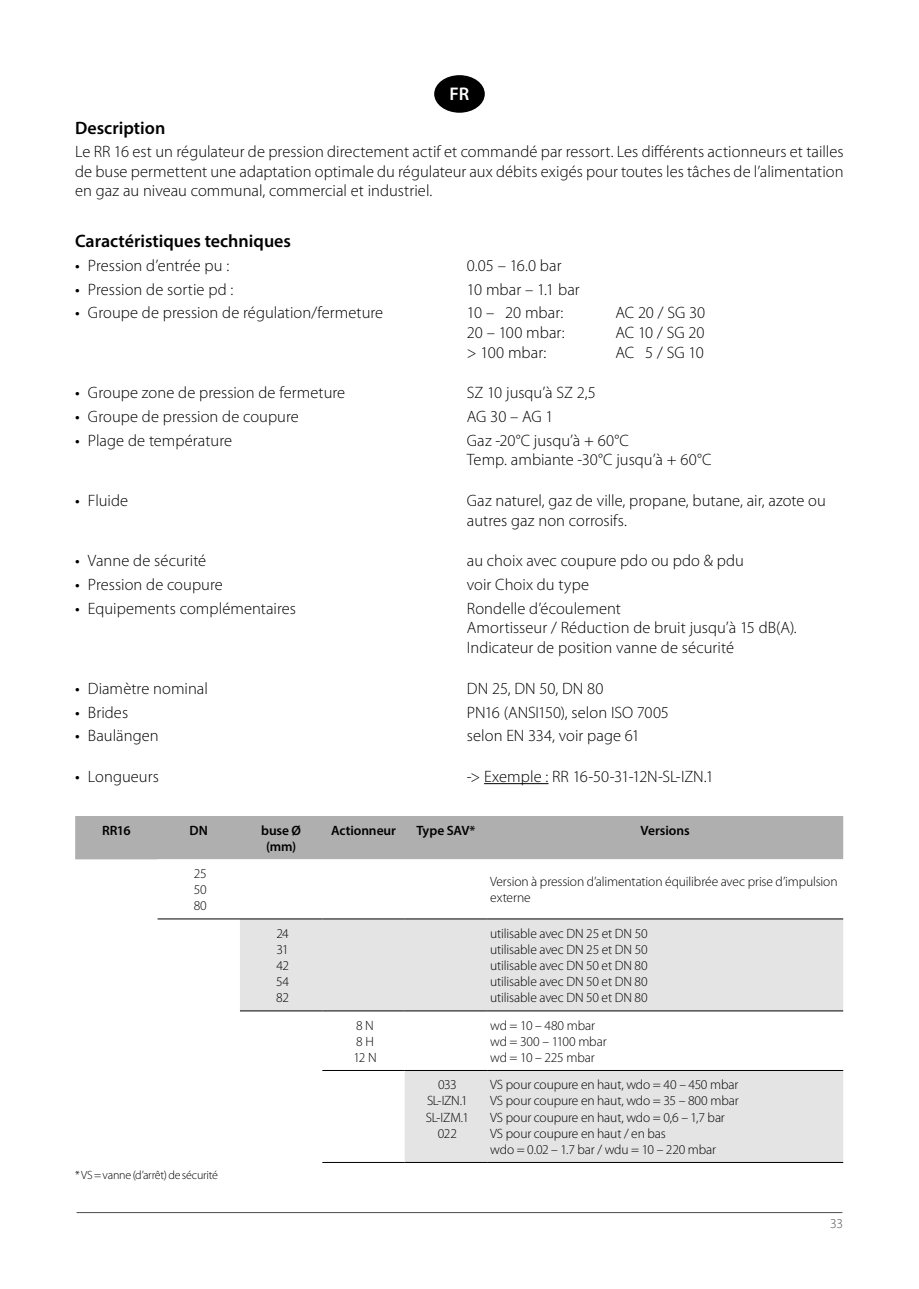
<style>
.page{position:relative;width:919px;height:1289px;background:#fff}
.page>*{position:absolute;margin:0;border:0;box-sizing:border-box;transform-origin:0 0}
.t1{font:600 18.3px "Myriad Pro";color:#fff}
.t2{font:600 18px "Myriad Pro";color:#000}
.t3{font:300 16.5px/19.5px "Myriad Pro";color:#000}
.t4{font:300 13.5px/16.2px "Myriad Pro";letter-spacing:-.01em;color:#000}
.t5{font:600 13.5px/16.2px "Myriad Pro";letter-spacing:-.005em;color:#000;text-align:center}
.t6{font:300 13.5px "Myriad Pro";color:#4d4d4d}
.t7{font:300 12px "Myriad Pro";letter-spacing:-.02em;color:#000}
.s1{font-weight:400}
</style>
<div class="page">
<hr style="left:77px;top:1212px;width:765px;height:1px;background:#4d4d4d">
<div style="left:434px;top:75px;width:50px;height:38px;background:#000;border-radius:50%"></div>
<hr style="left:484px;top:783px;width:64px;height:1px;background:#000">
<div style="left:75px;top:816px;width:768px;height:43px;background:#afafaf"></div>
<svg style="left:240px;top:919px;width:603px;height:243px;fill:#e4e4e4"></svg>
<hr style="left:322px;top:1162px;width:82px;height:1px;background:#000">
<hr style="left:157px;top:918px;width:83px;height:1px;background:#000">
<hr style="left:240px;top:918px;width:82px;height:1px;background:#000">
<hr style="left:322px;top:918px;width:82px;height:1px;background:#000">
<hr style="left:404px;top:918px;width:83px;height:1px;background:#000">
<hr style="left:487px;top:918px;width:356px;height:1px;background:#000">
<hr style="left:240px;top:1010px;width:82px;height:1px;background:#000">
<hr style="left:322px;top:1010px;width:82px;height:1px;background:#000">
<hr style="left:404px;top:1010px;width:83px;height:1px;background:#000">
<hr style="left:487px;top:1010px;width:356px;height:1px;background:#000">
<hr style="left:322px;top:1070px;width:82px;height:1px;background:#000">
<hr style="left:404px;top:1070px;width:83px;height:1px;background:#000">
<hr style="left:487px;top:1070px;width:356px;height:1px;background:#000">
<hr style="left:404px;top:1162px;width:83px;height:1px;background:#000">
<hr style="left:487px;top:1162px;width:356px;height:1px;background:#000">
<p class="t1" style="left:449px;top:82px;width:21px">FR</p>
<p class="t2" style="left:75px;top:116px;width:92px">Description</p>
<p class="t3" style="left:75px;top:142px;width:770px;text-align:justify">Le RR 16 est un régulateur de pression directement actif et commandé par ressort. Les différents actionneurs et tailles de buse permettent une adaptation optimale du régulateur aux débits exigés pour toutes les tâches de l’alimentation en gaz au niveau communal, commercial et industriel.</p>
<p class="t2" style="left:75px;top:230px;width:217px">Caractéristiques techniques</p>
<p class="t3" style="left:75px;top:255px;width:155px"><span class="s1">•</span> Pression d’entrée pu :</p>
<p class="t3" style="left:467px;top:255px;width:96px">0.05 – 16.0 bar</p>
<p class="t3" style="left:75px;top:279px;width:160px"><span class="s1">•</span> Pression de sortie pd :</p>
<p class="t3" style="left:467px;top:279px;width:114px">10 mbar – 1.1 bar</p>
<p class="t3" style="left:75px;top:303px;width:309px"><span class="s1">•</span> Groupe de pression de régulation/fermeture</p>
<p class="t3" style="left:467px;top:303px;width:98px">10 – 20 mbar:</p>
<p class="t3" style="left:615px;top:303px;width:91px">AC 20 / SG 30</p>
<p class="t3" style="left:467px;top:322px;width:99px">20 – 100 mbar:</p>
<p class="t3" style="left:615px;top:322px;width:90px">AC 10 / SG 20</p>
<p class="t3" style="left:467px;top:342px;width:81px">&gt; 100 mbar:</p>
<p class="t3" style="left:615px;top:342px;width:90px">AC 5 / SG 10</p>
<p class="t3" style="left:75px;top:383px;width:271px"><span class="s1">•</span> Groupe zone de pression de fermeture</p>
<p class="t3" style="left:467px;top:383px;width:130px">SZ 10 jusqu’à SZ 2,5</p>
<p class="t3" style="left:75px;top:406px;width:225px"><span class="s1">•</span> Groupe de pression de coupure</p>
<p class="t3" style="left:467px;top:406px;width:88px">AG 30 – AG 1</p>
<p class="t3" style="left:75px;top:430px;width:158px"><span class="s1">•</span> Plage de température</p>
<p class="t3" style="left:467px;top:430px;width:246px">Gaz -20°C jusqu’à + 60°C<br>Temp. ambiante -30°C jusqu’à + 60°C</p>
<p class="t3" style="left:75px;top:490px;width:55px"><span class="s1">•</span> Fluide</p>
<p class="t3" style="left:467px;top:490px;width:360px">Gaz naturel, gaz de ville, propane, butane, air, azote ou autres gaz non corrosifs.</p>
<p class="t3" style="left:75px;top:551px;width:133px"><span class="s1">•</span> Vanne de sécurité</p>
<p class="t3" style="left:467px;top:551px;width:278px">au choix avec coupure pdo ou pdo &amp; pdu</p>
<p class="t3" style="left:75px;top:574px;width:149px"><span class="s1">•</span> Pression de coupure</p>
<p class="t3" style="left:467px;top:574px;width:124px">voir Choix du type</p>
<p class="t3" style="left:75px;top:598px;width:222px"><span class="s1">•</span> Equipements complémentaires</p>
<p class="t3" style="left:467px;top:598px;width:331px">Rondelle d’écoulement<br>Amortisseur / Réduction de bruit jusqu’à 15 dB(A).<br>Indicateur de position vanne de sécurité</p>
<p class="t3" style="left:75px;top:678px;width:134px"><span class="s1">•</span> Diamètre nominal</p>
<p class="t3" style="left:467px;top:678px;width:138px">DN 25, DN 50, DN 80</p>
<p class="t3" style="left:75px;top:702px;width:54px"><span class="s1">•</span> Brides</p>
<p class="t3" style="left:467px;top:702px;width:203px">PN16 (ANSI150), selon ISO 7005</p>
<p class="t3" style="left:75px;top:726px;width:85px"><span class="s1">•</span> Baulängen</p>
<p class="t3" style="left:467px;top:726px;width:174px">selon EN 334, voir page 61</p>
<p class="t3" style="left:75px;top:766px;width:85px"><span class="s1">•</span> Longueurs</p>
<p class="t3" style="left:467px;top:766px;width:248px">-&gt; Exemple : RR 16-50-31-12N-SL-IZN.1</p>
<p class="t5" style="left:102px;top:821px;width:30px">RR16</p>
<p class="t5" style="left:189px;top:821px;width:20px">DN</p>
<p class="t5" style="left:261px;top:821px;width:41px">buse Ø (mm)</p>
<p class="t5" style="left:331px;top:821px;width:66px">Actionneur</p>
<p class="t5" style="left:416px;top:821px;width:61px">Type SAV*</p>
<p class="t5" style="left:640px;top:821px;width:51px">Versions</p>
<p class="t4" style="left:194px;top:865px;width:15px;text-align:justify">25<br>50<br>80</p>
<p class="t4" style="left:490px;top:873px;width:349px">Version à pression d’alimentation équilibrée avec prise d’impulsion externe</p>
<p class="t4" style="left:276px;top:924px;width:15px;text-align:justify">24<br>31<br>42<br>54<br>82</p>
<p class="t4" style="left:490px;top:924px;width:159px;text-align:justify">utilisable avec DN 25 et DN 50 utilisable avec DN 25 et DN 50 utilisable avec DN 50 et DN 80 utilisable avec DN 50 et DN 80 utilisable avec DN 50 et DN 80</p>
<p class="t4" style="left:353px;top:1016px;width:25px">8 N<br>8 H<br>12 N</p>
<p class="t4" style="left:490px;top:1016px;width:118px">wd = 10 – 480 mbar wd = 300 – 1100 mbar wd = 10 – 225 mbar</p>
<p class="t4" style="left:426px;top:1076px;width:44px;text-align:center">033<br>SL-IZN.1<br>SL-IZM.1<br>022</p>
<p class="t4" style="left:490px;top:1076px;width:250px">VS pour coupure en haut, wdo = 40 – 450 mbar VS pour coupure en haut, wdo = 35 – 800 mbar VS pour coupure en haut, wdo = 0,6 – 1,7 bar VS pour coupure en haut / en bas<br>wdo = 0.02 – 1.7 bar / wdu = 10 – 220 mbar</p>
<p class="t7" style="left:75px;top:1167px;width:144px">* VS = vanne (d’arrêt) de sécurité</p>
<p class="t6" style="left:830px;top:1214px;width:14px">33</p>
</div>
